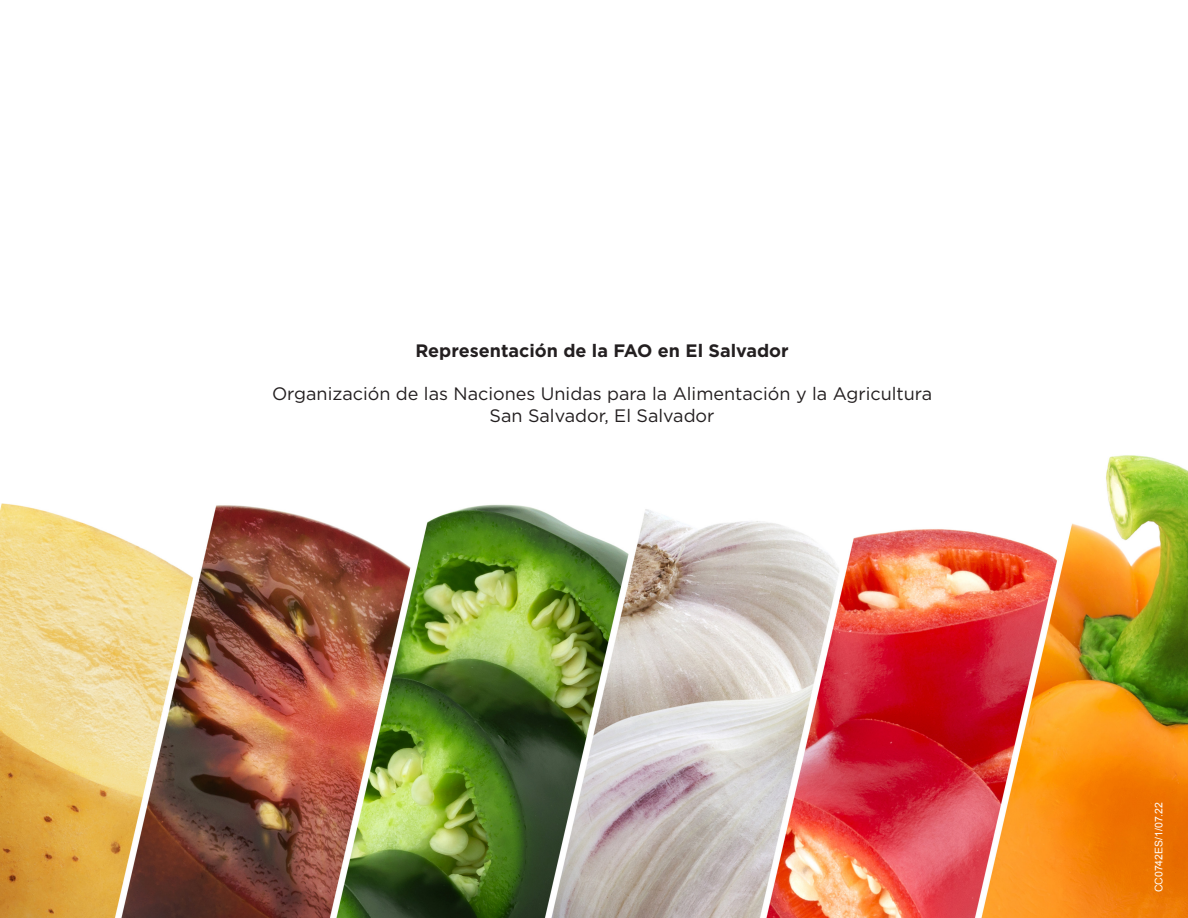
<style>
.page{position:relative;width:1188px;height:918px;background:#fff}
.page>*{position:absolute;margin:0;border:0;box-sizing:border-box;transform-origin:0 0}
.t1{font:18px "Gotham";color:#231f20}
.t2{font:700 18px "Gotham";color:#231f20}
.t3{font:10.5px "Arial";color:#fff}
</style>
<div class="page">
<img style="left:0;top:455px;width:1188px;height:463px">
<p class="t2" style="left:415px;top:340px;width:375px">Representación de la FAO en El Salvador</p>
<p class="t1" style="left:272px;top:382px;width:662px">Organización de las Naciones Unidas para la Alimentación y la Agricultura</p>
<p class="t1" style="left:490px;top:404px;width:226px">San Salvador, El Salvador</p>
<p class="t3" style="left:1152px;top:892px;width:92px;rotate:-90deg">CC0742ES/1/07.22</p>
</div>
